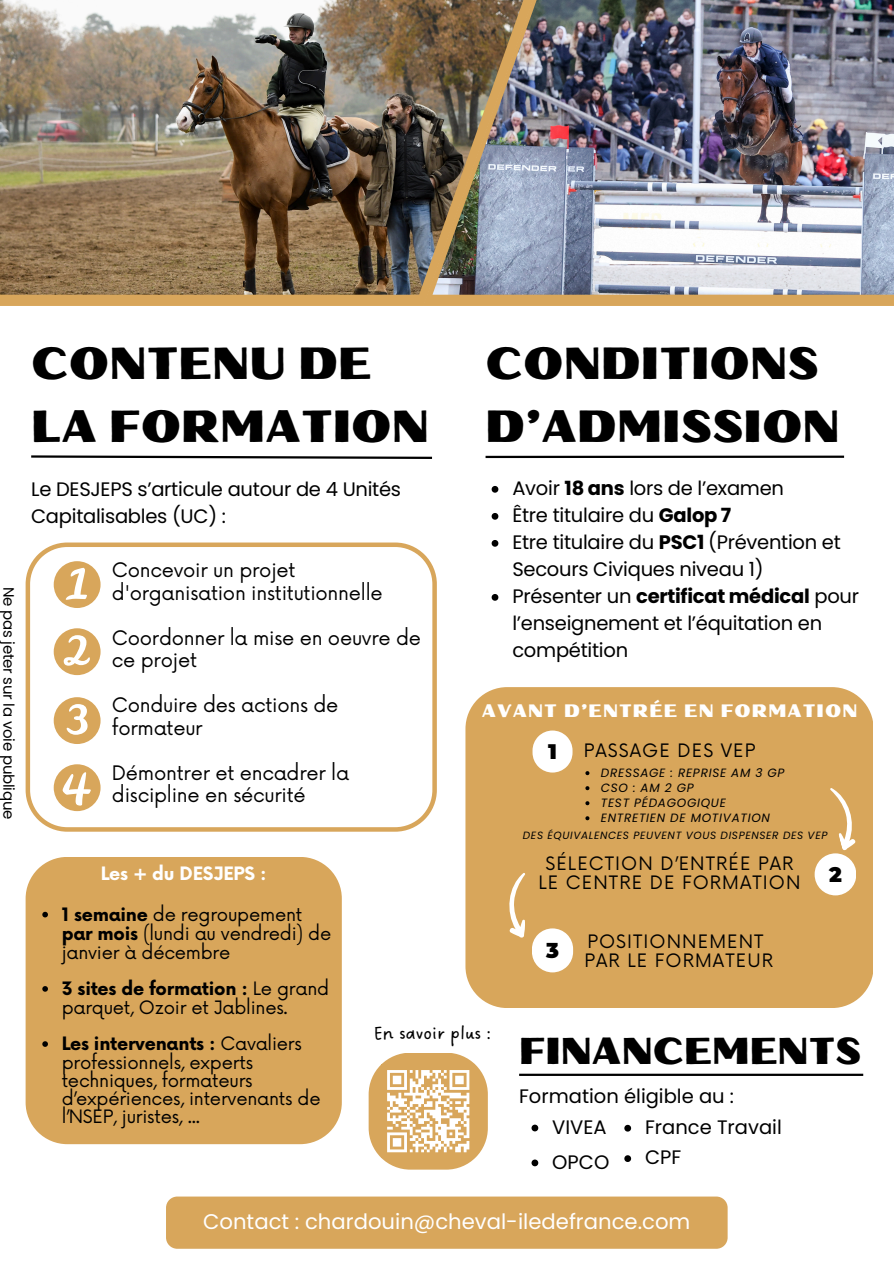
<style>
.page{position:relative;width:894px;height:1264px;background:#fff}
.page>*{position:absolute;margin:0;border:0;box-sizing:border-box;transform-origin:0 0}
.t1{font:45px/63px "Oilvare Base";color:#000}
.t2{font:37.5px "Oilvare Base";color:#000}
.t3{font:21.15px "Poppins";color:#fff}
.t4{font:900 21px "Montserrat";color:#000}
.t5{font:19.5px/27px "Poppins";letter-spacing:-.015em;color:#000}
.t6{font:19.5px/22.5px "Now";letter-spacing:-.015em;color:#000}
.t7{font:19.5px "DO Sans Regular";letter-spacing:-.015em;color:#000}
.t8{font:18px/18.3px "Now";letter-spacing:-.015em;color:#000}
.t9{font:18px/19.2px "Now";letter-spacing:.06em;color:#000;text-align:center}
.t10{font:18px "Oilvare Base";letter-spacing:.06em;color:#fff}
.t11{font:700 18px "Now";letter-spacing:-.015em;color:#fff}
.t12{font:15px "Poppins";letter-spacing:-.015em;color:#000}
.t13{font:italic 12px "Poppins";letter-spacing:.06em;color:#000}
.t14{font:italic 10.5px "Poppins";letter-spacing:.06em;color:#000}
.s1{font-weight:700}
</style>
<div class="page">
<svg style="left:26px;top:542px;width:410px;height:289px"></svg>
<svg style="left:54px;top:628px;width:46px;height:47px"></svg>
<svg style="left:54px;top:697px;width:46px;height:47px"></svg>
<svg style="left:54px;top:764px;width:46px;height:47px"></svg>
<svg style="left:54px;top:561px;width:46px;height:47px"></svg>
<hr style="left:519px;top:1073px;width:344px;height:2px;background:#000">
<div style="left:166px;top:1196px;width:561px;height:52px;background:#d8a65b;border-radius:11px"></div>
<div style="left:423px;top:0;width:470px;height:306px;background:#d8a65b"></div>
<div style="left:0;top:295px;width:423px;height:11px;background:#d8a65b"></div>
<img style="left:0;top:0;width:432px;height:295px">
<svg style="left:31px;top:455px;width:402px;height:4px"></svg>
<hr style="left:485px;top:455px;width:358px;height:3px;background:#000">
<img style="left:432px;top:0;width:461px;height:295px">
<svg style="left:368px;top:1053px;width:119px;height:116px"></svg>
<div style="left:26px;top:857px;width:316px;height:287px;background:#d8a65b"></div>
<div style="left:465px;top:687px;width:407px;height:321px;background:#d8a65b"></div>
<svg style="left:825px;top:783px;width:37px;height:68px;background:#ddb373"></svg>
<svg style="left:532px;top:730px;width:40px;height:42px"></svg>
<div style="left:814px;top:853px;width:42px;height:42px;background:#fff;border-radius:21px"></div>
<svg style="left:503px;top:871px;width:70px;height:101px"></svg>
<svg style="left:531px;top:1124px;width:7px;height:7px"></svg>
<svg style="left:531px;top:1159px;width:7px;height:7px"></svg>
<svg style="left:624px;top:1124px;width:7px;height:7px"></svg>
<svg style="left:624px;top:1155px;width:7px;height:6px"></svg>
<svg style="left:491px;top:486px;width:7px;height:6px"></svg>
<svg style="left:491px;top:513px;width:7px;height:6px"></svg>
<svg style="left:491px;top:540px;width:7px;height:6px"></svg>
<svg style="left:491px;top:594px;width:7px;height:6px"></svg>
<svg style="left:42px;top:911px;width:6px;height:6px"></svg>
<svg style="left:42px;top:986px;width:6px;height:5px"></svg>
<svg style="left:42px;top:1041px;width:6px;height:5px"></svg>
<svg style="left:585px;top:771px;width:4px;height:4px"></svg>
<svg style="left:585px;top:786px;width:4px;height:4px"></svg>
<svg style="left:585px;top:801px;width:4px;height:4px"></svg>
<svg style="left:585px;top:816px;width:4px;height:4px"></svg>
<p class="t12" style="left:19px;top:586px;width:234px;rotate:90deg">Ne pas jeter sur la voie publique</p>
<h1 class="t1" style="left:31px;top:332px;width:399px">CONTENU DE<br>LA FORMATION</h1>
<p class="t1" style="left:485px;top:332px;width:356px">CONDITIONS<br>D’ADMISSION</p>
<h4 class="t5" style="left:31px;top:475px;width:371px">Le DESJEPS s’articule autour de 4 Unités<br>Capitalisables (UC) :</h4>
<p class="t5" style="left:512px;top:474px;width:273px">Avoir <span class="s1">18 ans</span> lors de l’examen</p>
<h4 class="t5" style="left:512px;top:501px;width:220px">Être titulaire du <span class="s1">Galop 7</span></h4>
<p class="t5" style="left:512px;top:528px;width:330px">Etre titulaire du <span class="s1">PSC1</span> (Prévention et<br>Secours Civiques niveau 1)</p>
<p class="t5" style="left:512px;top:582px;width:348px">Présenter un <span class="s1">certificat médical</span> pour l’enseignement et l’équitation en compétition</p>
<h3 class="t6" style="left:112px;top:560px;width:272px">Concevoir un projet d'organisation institutionnelle</h3>
<p class="t6" style="left:112px;top:627px;width:310px">Coordonner la mise en oeuvre de ce projet</p>
<p class="t6" style="left:112px;top:695px;width:228px">Conduire des actions de formateur</p>
<p class="t6" style="left:112px;top:762px;width:239px">Démontrer et encadrer la discipline en sécurité</p>
<p class="t10" style="left:481px;top:699px;width:377px">AVANT D’ENTRÉE EN FORMATION</p>
<h4 class="t9" style="left:583px;top:742px;width:173px">PASSAGE DES VEP</h4>
<p class="t13" style="left:600px;top:764px;width:185px">DRESSAGE : REPRISE AM 3 GP</p>
<h5 class="t13" style="left:600px;top:779px;width:94px">CSO : AM 2 GP</h5>
<p class="t13" style="left:600px;top:794px;width:127px">TEST PÉDAGOGIQUE</p>
<p class="t13" style="left:600px;top:809px;width:171px">ENTRETIEN DE MOTIVATION</p>
<p class="t9" style="left:538px;top:854px;width:263px">SÉLECTION D’ENTRÉE PAR<br>LE CENTRE DE FORMATION</p>
<p class="t4" style="left:548px;top:738px;width:10px">1</p>
<h2 class="t14" style="left:522px;top:828px;width:306px">DES ÉQUIVALENCES PEUVENT VOUS DISPENSER DES VEP</h2>
<p class="t11" style="left:101px;top:864px;width:167px">Les + du DESJEPS :</p>
<p class="t8" style="left:62px;top:905px;width:271px;line-height:19.2px"><span class="s1">1 semaine</span> de regroupement <span class="s1">par mois</span> (lundi au vendredi) de janvier à décembre</p>
<p class="t8" style="left:62px;top:979px;width:269px;line-height:19.2px"><span class="s1">3 sites de formation :</span> Le grand parquet, Ozoir et Jablines.</p>
<h4 class="t8" style="left:62px;top:1035px;width:260px"><span class="s1">Les intervenants :</span> Cavaliers professionnels, experts techniques, formateurs d’expériences, intervenants de l’NSEP, juristes, ...</h4>
<p class="t4" style="left:828px;top:861px;width:14px">2</p>
<h3 class="t9" style="left:584px;top:932px;width:190px;text-align:left">POSITIONNEMENT<br>PAR LE FORMATEUR</h3>
<p class="t4" style="left:546px;top:937px;width:14px">3</p>
<p class="t7" style="left:373px;top:1022px;width:120px">En savoir plus :</p>
<p class="t2" style="left:519px;top:1027px;width:343px">FINANCEMENTS</p>
<p class="t5" style="left:519px;top:1082px;width:216px">Formation éligible au :</p>
<h3 class="t5" style="left:552px;top:1113px;width:56px">VIVEA</h3>
<h3 class="t5" style="left:552px;top:1148px;width:58px">OPCO</h3>
<h3 class="t5" style="left:645px;top:1113px;width:138px">France Travail</h3>
<h3 class="t5" style="left:645px;top:1143px;width:38px">CPF</h3>
<p class="t3" style="left:203px;top:1206px;width:488px">Contact : chardouin@cheval-iledefrance.com</p>
</div>
